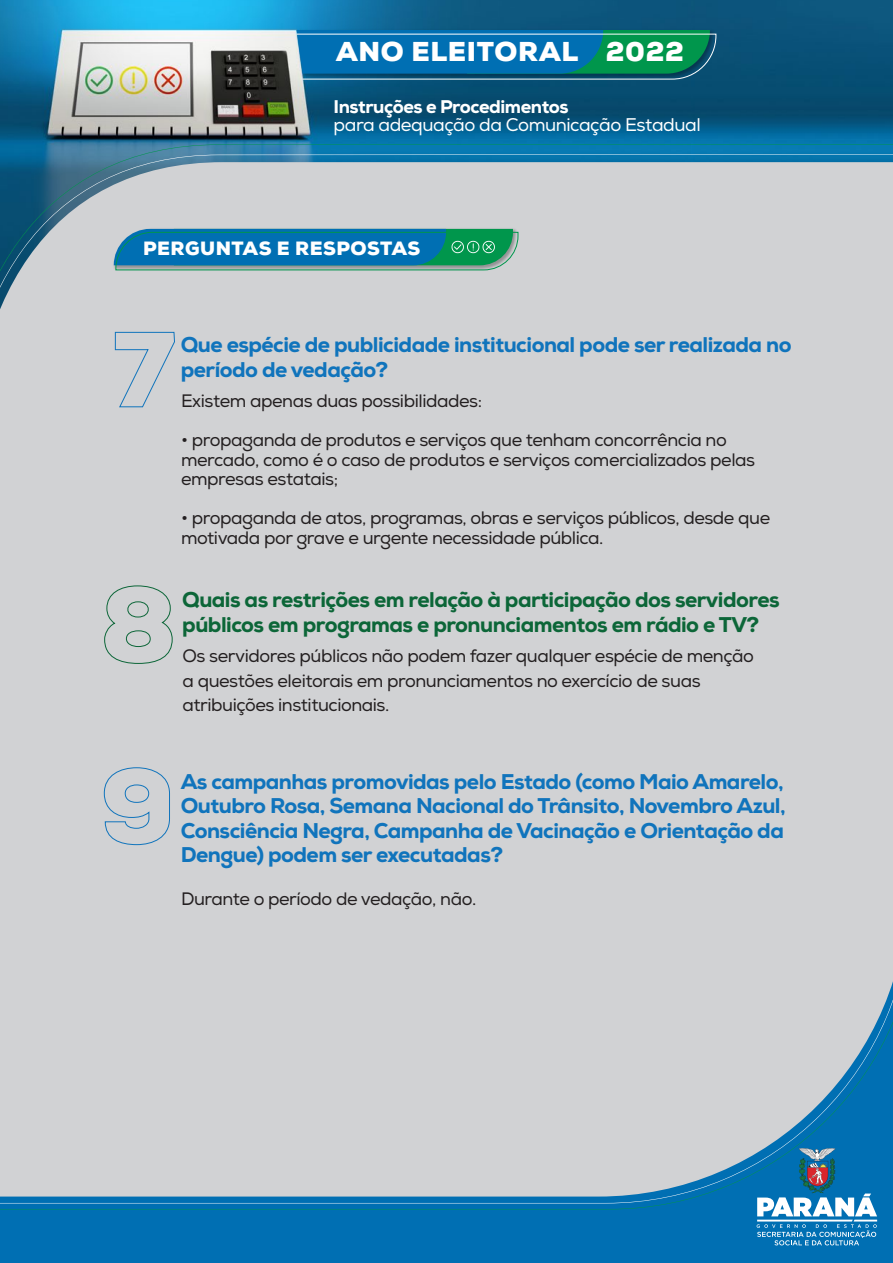
<style>
.page{position:relative;width:893px;height:1263px;background:#fff}
.page>*{position:absolute;margin:0;border:0;box-sizing:border-box;transform-origin:0 0}
.t1{font:900 27.3px "Nexa";letter-spacing:.025em;color:#fff}
.t2{font:800 21.3px/24.6px "Nexa";letter-spacing:-.025em;color:#1074bc}
.t3{font:800 21.3px/24.6px "Nexa";letter-spacing:-.025em;color:#0c6638}
.t4{font:900 19.2px "Nexa";letter-spacing:.025em;color:#fff}
.t5{font:18.3px "Nexa";letter-spacing:-.025em;color:#fff}
.t6{font:800 18.3px "Nexa";letter-spacing:-.025em;color:#fff}
.t7{font:18px/19.5px "Nexa";letter-spacing:-.025em;color:#231f20}
</style>
<div class="page">
<img style="left:0;top:0;width:691px;height:144px">
<img style="left:691px;top:0;width:202px;height:144px">
<div style="left:0;top:424px;width:893px;height:839px;background:#006fb3"></div>
<img style="left:294px;top:28px;width:423px;height:53px">
<svg style="left:296px;top:30px;width:420px;height:49px;background:#0b7895"></svg>
<div style="left:0;top:154px;width:893px;height:1049px;background:#d1d2d4"></div>
<svg style="left:757px;top:1148px;width:120px;height:97px"></svg>
<svg style="left:115px;top:332px;width:60px;height:76px;background:#c5ccd2"></svg>
<svg style="left:104px;top:767px;width:66px;height:78px;background:#c2cad2"></svg>
<svg style="left:104px;top:585px;width:69px;height:79px;background:#c3cac9"></svg>
<img style="left:111px;top:227px;width:408px;height:44px">
<svg style="left:114px;top:229px;width:404px;height:41px;background:#1980a1"></svg>
<h1 class="t1" style="left:336px;top:34px;width:350px">ANO ELEITORAL 2022</h1>
<p class="t6" style="left:334px;top:95px;width:237px">Instruções e Procedimentos</p>
<p class="t5" style="left:334px;top:113px;width:369px">para adequação da Comunicação Estadual</p>
<p class="t4" style="left:143px;top:236px;width:279px">PERGUNTAS E RESPOSTAS</p>
<p class="t2" style="left:181px;top:333px;width:612px">Que espécie de publicidade institucional pode ser realizada no período de vedação?</p>
<p class="t7" style="left:181px;top:391px;width:303px">Existem apenas duas possibilidades:</p>
<p class="t7" style="left:181px;top:430px;width:576px">• propaganda de produtos e serviços que tenham concorrência no mercado, como é o caso de produtos e serviços comercializados pelas empresas estatais;</p>
<p class="t7" style="left:181px;top:508px;width:591px">• propaganda de atos, programas, obras e serviços públicos, desde que motivada por grave e urgente necessidade pública.</p>
<p class="t3" style="left:182px;top:588px;width:599px">Quais as restrições em relação à participação dos servidores públicos em programas e pronunciamentos em rádio e TV?</p>
<p class="t7" style="left:183px;top:644px;width:573px;line-height:24.6px">Os servidores públicos não podem fazer qualquer espécie de menção a questões eleitorais em pronunciamentos no exercício de suas atribuições institucionais.</p>
<p class="t2" style="left:181px;top:769px;width:606px;text-align:justify">As campanhas promovidas pelo Estado (como Maio Amarelo, Outubro Rosa, Semana Nacional do Trânsito, Novembro Azul, Consciência Negra, Campanha de Vacinação e Orientação da Dengue) podem ser executadas?</p>
<p class="t7" style="left:181px;top:889px;width:297px">Durante o período de vedação, não.</p>
</div>
